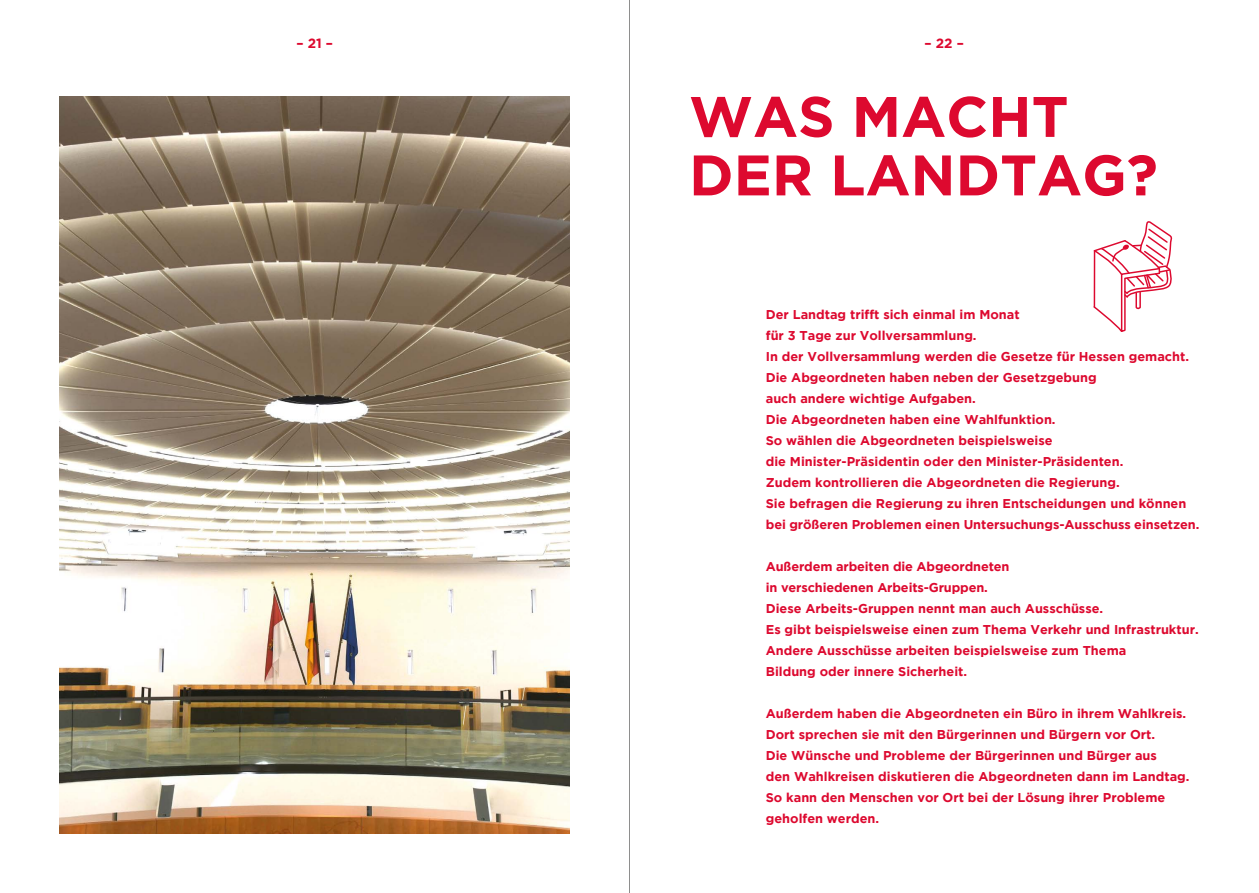
<style>
.page{position:relative;width:1259px;height:893px;background:#fff}
.page>*{position:absolute;margin:0;border:0;box-sizing:border-box;transform-origin:0 0}
.t1{font:700 57px/58.5px "Gotham";color:#dd092f}
.t2{font:700 13.5px "Gotham";color:#dd092f}
.t3{font:700 12.75px/21px "Gotham";color:#dd092f}
</style>
<div class="page">
<hr style="left:629px;top:0;width:1px;height:893px;background:#8e8e8d">
<img style="left:60px;top:97px;width:510px;height:736px">
<svg style="left:1093px;top:221px;width:80px;height:111px"></svg>
<p class="t2" style="left:296px;top:36px;width:38px">– 21 –</p>
<p class="t2" style="left:924px;top:36px;width:41px">– 22 –</p>
<h1 class="t1" style="left:689px;top:86px;width:470px">WAS MACHT<br>DER LANDTAG?</h1>
<p class="t3" style="left:766px;top:304px;width:435px">Der Landtag trifft sich einmal im Monat<br>für 3 Tage zur Vollversammlung.<br>In der Vollversammlung werden die Gesetze für Hessen gemacht.<br>Die Abgeordneten haben neben der Gesetzgebung<br>auch andere wichtige Aufgaben.<br>Die Abgeordneten haben eine Wahlfunktion.<br>So wählen die Abgeordneten beispielsweise<br>die Minister-Präsidentin oder den Minister-Präsidenten.<br>Zudem kontrollieren die Abgeordneten die Regierung.<br>Sie befragen die Regierung zu ihren Entscheidungen und können bei größeren Problemen einen Untersuchungs-Ausschuss einsetzen.</p>
<p class="t3" style="left:766px;top:556px;width:434px">Außerdem arbeiten die Abgeordneten<br>in verschiedenen Arbeits-Gruppen.<br>Diese Arbeits-Gruppen nennt man auch Ausschüsse.<br>Es gibt beispielsweise einen zum Thema Verkehr und Infrastruktur.<br>Andere Ausschüsse arbeiten beispielsweise zum Thema<br>Bildung oder innere Sicherheit.</p>
<p class="t3" style="left:766px;top:703px;width:425px">Außerdem haben die Abgeordneten ein Büro in ihrem Wahlkreis.<br>Dort sprechen sie mit den Bürgerinnen und Bürgern vor Ort.<br>Die Wünsche und Probleme der Bürgerinnen und Bürger aus<br>den Wahlkreisen diskutieren die Abgeordneten dann im Landtag.<br>So kann den Menschen vor Ort bei der Lösung ihrer Probleme geholfen werden.</p>
</div>
